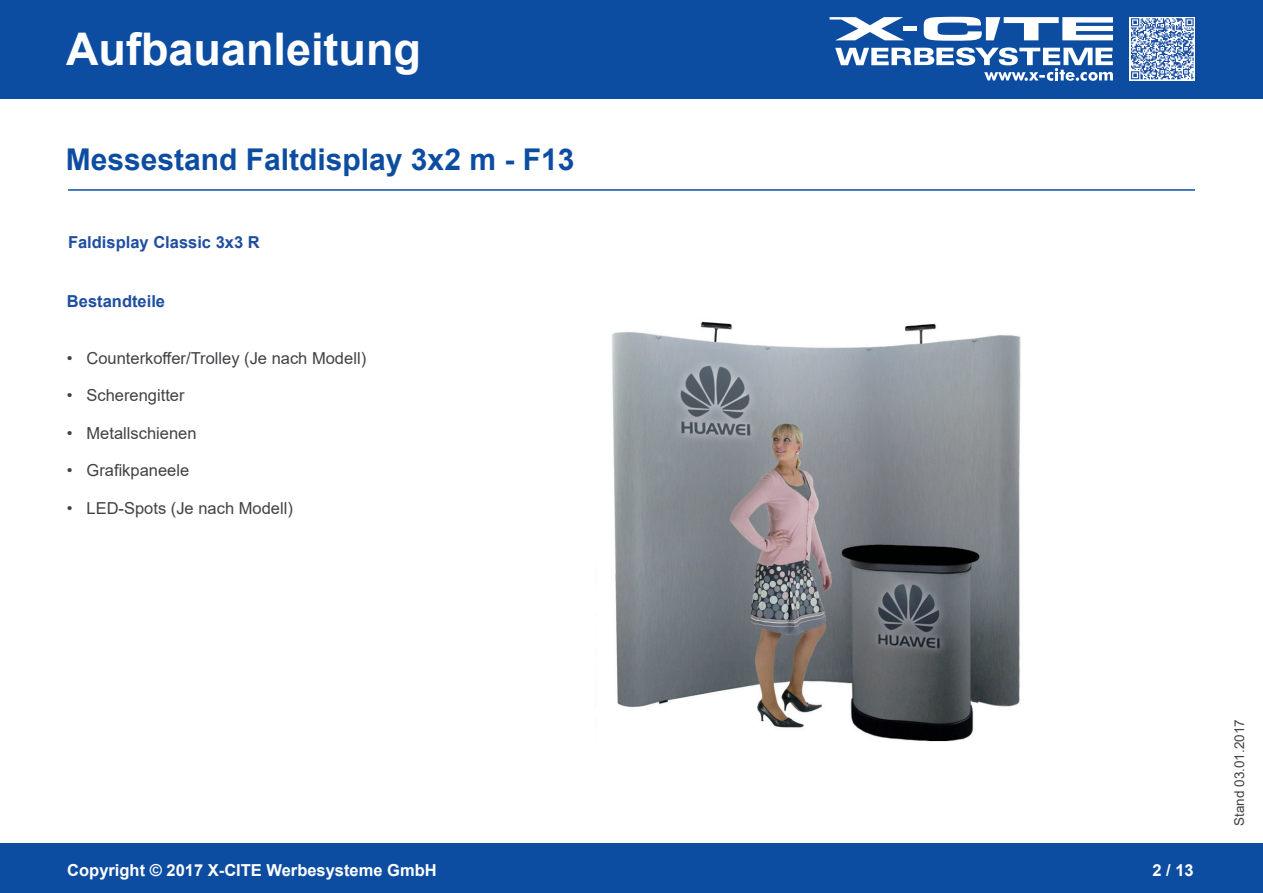
<style>
.page{position:relative;width:1263px;height:893px;background:#fff}
.page>*{position:absolute;margin:0;border:0;box-sizing:border-box;transform-origin:0 0}
.t1{font:700 45px "Arial";color:#fff}
.t2{font:700 30px "Arial";color:#0d4da1}
.t3{font:16.5px "Arial";color:#414245}
.t4{font:700 16.5px "Arial";color:#fff}
.t5{font:700 16.5px "Arial";color:#1e4ea0}
.t6{font:13.5px "Arial";color:#414245}
</style>
<div class="page">
<div style="left:0;top:0;width:1263px;height:98px;background:#0d4da1"></div>
<div style="left:0;top:844px;width:1263px;height:49px;background:#0d4da1"></div>
<svg style="left:924px;top:17px;width:189px;height:24px"></svg>
<svg style="left:829px;top:17px;width:75px;height:23px"></svg>
<div style="left:903px;top:26px;width:14px;height:5px;background:#fff"></div>
<svg style="left:835px;top:47px;width:278px;height:34px"></svg>
<svg style="left:1130px;top:17px;width:65px;height:63px"></svg>
<svg style="left:1131px;top:18px;width:63px;height:61px;background:#8fa8d0"></svg>
<hr style="left:68px;top:189px;width:1127px;height:2px;background:#0d4da1">
<img style="left:611px;top:321px;width:410px;height:421px">
<h1 class="t1" style="left:66px;top:18px;width:357px">Aufbauanleitung</h1>
<h2 class="t2" style="left:66px;top:138px;width:510px">Messestand Faltdisplay 3x2 m - F13</h2>
<p class="t5" style="left:68px;top:231px;width:193px">Faldisplay Classic 3x3 R</p>
<p class="t5" style="left:67px;top:289px;width:100px">Bestandteile</p>
<p class="t3" style="left:67px;top:347px;width:301px">• Counterkoffer/Trolley (Je nach Modell)</p>
<p class="t3" style="left:67px;top:384px;width:119px">• Scherengitter</p>
<p class="t3" style="left:67px;top:422px;width:131px">• Metallschienen</p>
<p class="t3" style="left:67px;top:459px;width:124px">• Grafikpaneele</p>
<p class="t3" style="left:67px;top:497px;width:227px">• LED-Spots (Je nach Modell)</p>
<p class="t4" style="left:67px;top:858px;width:371px">Copyright © 2017 X-CITE Werbesysteme GmbH</p>
<p class="t4" style="left:1152px;top:858px;width:43px">2 / 13</p>
<p class="t6" style="left:1230px;top:826px;width:108px;rotate:-90deg">Stand 03.01.2017</p>
</div>
